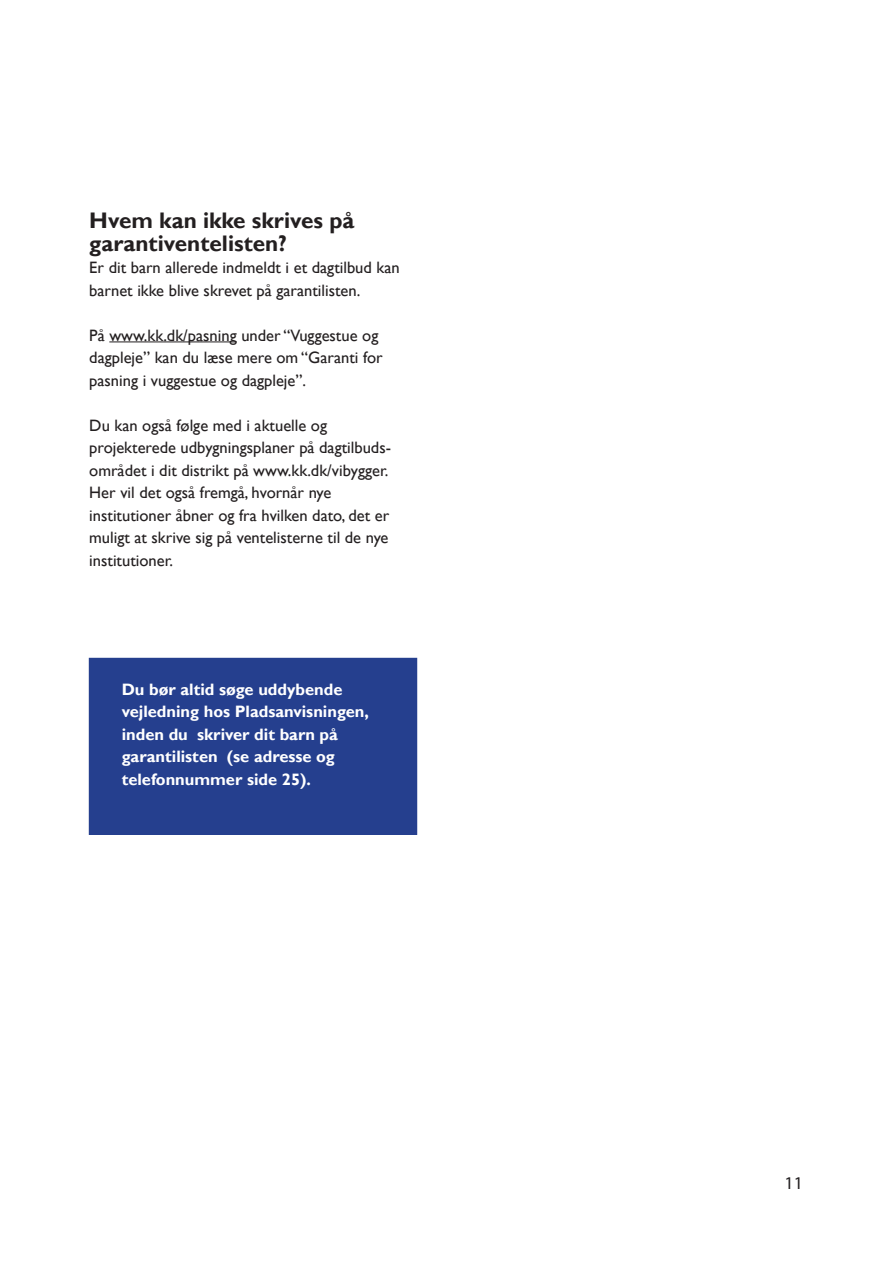
<style>
.page{position:relative;width:893px;height:1263px;background:#fff}
.page>*{position:absolute;margin:0;border:0;box-sizing:border-box;transform-origin:0 0}
.t1{font:700 22.5px/22.5px "Gill Sans";color:#231f20}
.t2{font:18px "Myriad Pro";color:#231f20}
.t3{font:16.5px/22.5px "Gill Sans";color:#231f20}
.t4{font:700 16.5px/22.5px "Gill Sans";color:#fff}
</style>
<div class="page">
<hr style="left:109px;top:341px;width:128px;height:1px;background:#231f20">
<div style="left:89px;top:658px;width:328px;height:176px;background:#253f8e"></div>
<h1 class="t1" style="left:89px;top:210px;width:267px">Hvem kan ikke skrives på garantiventelisten?</h1>
<p class="t3" style="left:89px;top:258px;width:312px">Er dit barn allerede indmeldt i et dagtilbud kan barnet ikke blive skrevet på garantilisten.</p>
<p class="t3" style="left:89px;top:325px;width:295px">På www.kk.dk/pasning under “Vuggestue og dagpleje” kan du læse mere om “Garanti for pasning i vuggestue og dagpleje”.</p>
<p class="t3" style="left:89px;top:415px;width:303px">Du kan også følge med i aktuelle og projekterede udbygningsplaner på dagtilbuds&shy;området i dit distrikt på www.kk.dk/vibygger.<br>Her vil det også fremgå, hvornår nye institutioner åbner og fra hvilken dato, det er muligt at skrive sig på ventelisterne til de nye institutioner.</p>
<p class="t4" style="left:122px;top:678px;width:249px">Du bør altid søge uddybende vejledning hos Pladsanvisningen, inden du skriver dit barn på garantilisten (se adresse og telefonnummer side 25).</p>
<p class="t2" style="left:784px;top:1176px;width:20px">11</p>
</div>
